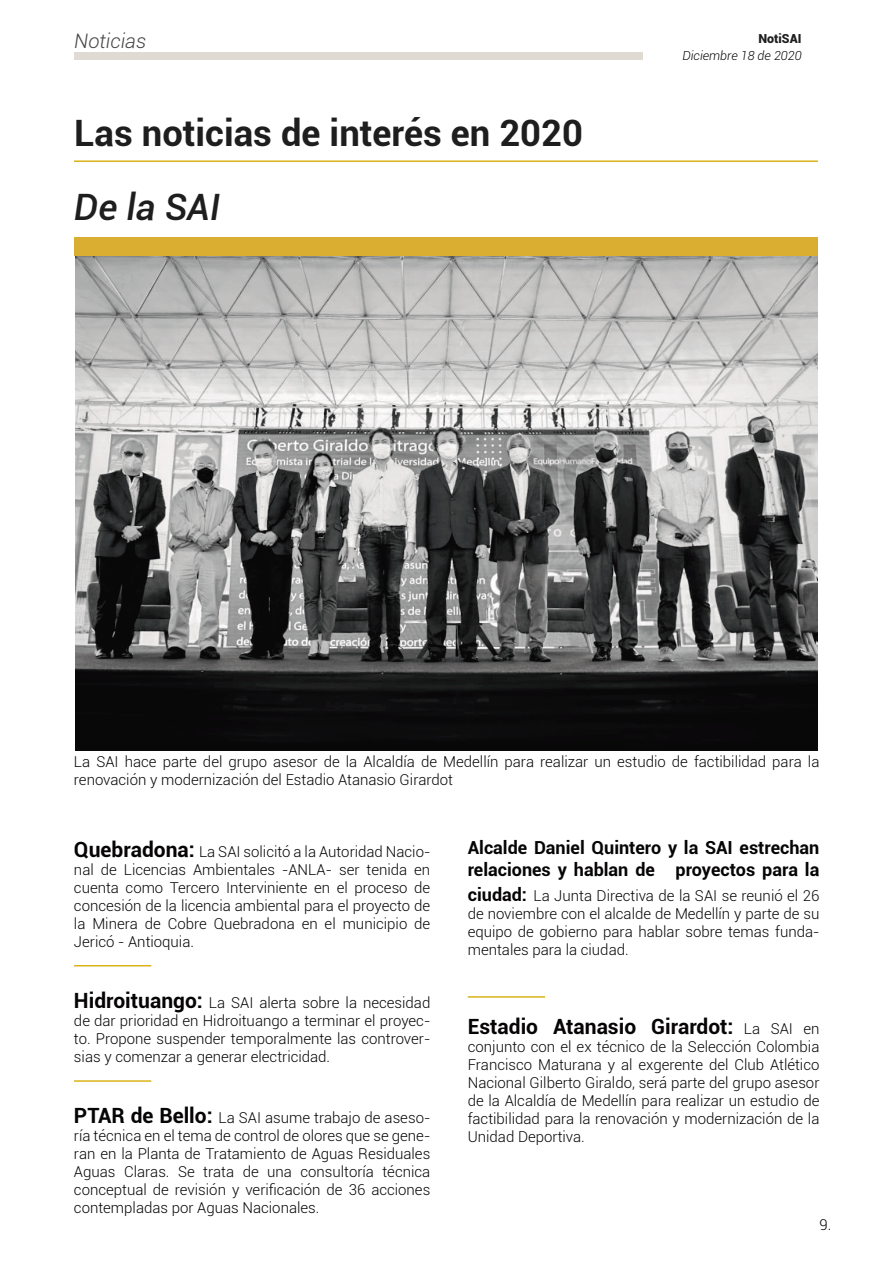
<style>
.page{position:relative;width:893px;height:1263px;background:#fff}
.page>*{position:absolute;margin:0;border:0;box-sizing:border-box;transform-origin:0 0}
.t1{font:700 36.3px "Roboto";color:#1f1e1e}
.t2{font:italic 500 36.3px "Roboto";color:#1f1e1e}
.t3{font:700 21px "Roboto";color:#060405}
.t4{font:italic 300 19.95px "Roboto";color:#464645}
.t5{font:700 18px/21.6px "Roboto";color:#060405}
.t6{font:300 15px/18px "Roboto";color:#060405;text-align:justify}
.t7{font:italic 300 12.45px "Roboto";color:#060405}
.t8{font:900 12.45px "Roboto";color:#1f1e1e}
.s1{font-weight:700;font-size:21px}
.s2{font-weight:700;font-size:18px}
.s3{font-weight:300;font-size:15px}
</style>
<div class="page">
<div style="left:74px;top:53px;width:569px;height:7px;background:#dfdbd2"></div>
<img style="left:76px;top:256px;width:741px;height:494px">
<div style="left:74px;top:237px;width:743px;height:19px;background:#d9ae31"></div>
<hr style="left:74px;top:965px;width:77px;height:1px;background:#dab21a">
<hr style="left:468px;top:996px;width:77px;height:2px;background:#dab21a">
<hr style="left:74px;top:1080px;width:77px;height:2px;background:#dab21a">
<hr style="left:74px;top:160px;width:744px;height:2px;background:#dab21a">
<h3 class="t4" style="left:74px;top:27px;width:73px">Noticias</h3>
<h1 class="t1" style="left:74px;top:107px;width:510px">Las noticias de interés en 2020</h1>
<h1 class="t2" style="left:74px;top:181px;width:148px">De la SAI</h1>
<p class="t8" style="left:758px;top:30px;width:45px">NotiSAI</p>
<p class="t7" style="left:682px;top:47px;width:121px">Diciembre 18 de 2020</p>
<p class="t6" style="left:74px;top:752px;width:747px">La SAI hace parte del grupo asesor de la Alcaldía de Medellín para realizar un estudio de factibilidad para la renovación y modernización del Estadio Atanasio Girardot</p>
<p class="t6" style="left:74px;top:842px;width:358px"><span class="s1">Quebradona:</span> La SAI solicitó a la Autoridad Nacio&shy;nal de Licencias Ambientales -ANLA- ser tenida en cuenta como Tercero Interviniente en el proceso de concesión de la licencia ambiental para el proyecto de la Minera de Cobre Quebradona en el municipio de Jericó - Antioquia.</p>
<p class="t6" style="left:74px;top:993px;width:358px"><span class="s1">Hidroituango:</span> La SAI alerta sobre la necesidad de dar prioridad en Hidroituango a terminar el proyec&shy;to. Propone suspender temporalmente las controver&shy;sias y comenzar a generar electricidad.</p>
<p class="t6" style="left:74px;top:1108px;width:358px"><span class="s1">PTAR de Bello:</span> La SAI asume trabajo de aseso&shy;ría técnica en el tema de control de olores que se gene&shy;ran en la Planta de Tratamiento de Aguas Residuales Aguas Claras. Se trata de una consultoría técnica conceptual de revisión y verificación de 36 acciones contempladas por Aguas Nacionales.</p>
<p class="t5" style="left:468px;top:836px;width:353px">Alcalde Daniel Quintero y la SAI estrechan relaciones y hablan de proyectos para la</p>
<p class="t6" style="left:468px;top:886px;width:353px"><span class="s2">ciudad:</span> La Junta Directiva de la SAI se reunió el 26 de noviembre con el alcalde de Medellín y parte de su equipo de gobierno para hablar sobre temas funda&shy;mentales para la ciudad.</p>
<h2 class="t3" style="left:468px;top:1012px;width:353px">Estadio Atanasio Girardot: <span class="s3">La SAI en</span></h2>
<p class="t6" style="left:468px;top:1037px;width:353px">conjunto con el ex técnico de la Selección Colombia Francisco Maturana y al exgerente del Club Atlético Nacional Gilberto Giraldo, será parte del grupo asesor de la Alcaldía de Medellín para realizar un estudio de factibilidad para la renovación y modernización de la Unidad Deportiva.</p>
<p class="t6" style="left:819px;top:1215px;width:13px">9.</p>
</div>
